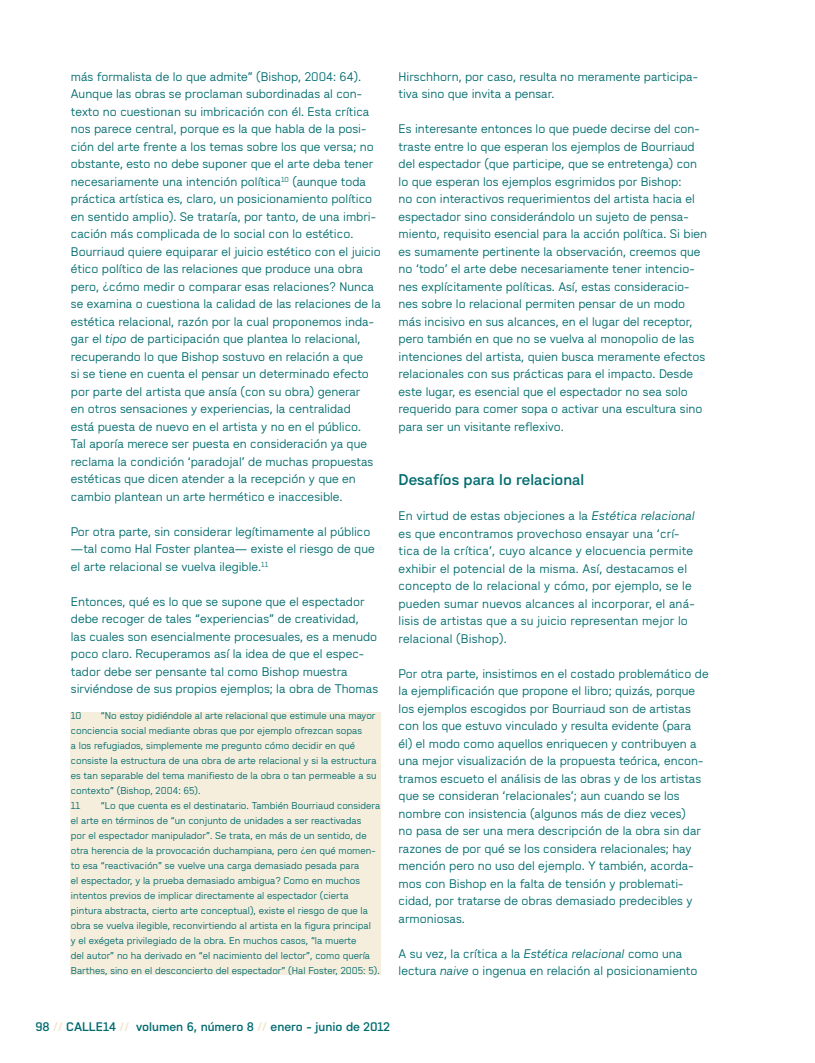
<style>
.page{position:relative;width:815px;height:1063px;background:#fff}
.page>*{position:absolute;margin:0;border:0;box-sizing:border-box;transform-origin:0 0}
.t1{font:500 15.62px "Wedding Sans";color:#006b6e}
.t2{font:12.5px/17.5px "Wedding Sans";color:#006b6e}
.t3{font:500 12.5px "Wedding Sans";color:#006b6e}
.t4{font:10px/15px "Wedding Sans";color:#006b6e}
.s1{font-style:italic}
.s2{color:#f1e3c5}
</style>
<div class="page">
<div style="left:71px;top:712px;width:310px;height:262px;background:#f6eedc"></div>
<p class="t2" style="left:71px;top:68px;width:311px">más formalista de lo que admite” (Bishop, 2004: 64).<br>Aunque las obras se proclaman subordinadas al con&shy;texto no cuestionan su imbricación con él. Esta crítica nos parece central, porque es la que habla de la posi&shy;ción del arte frente a los temas sobre los que versa; no obstante, esto no debe suponer que el arte deba tener necesariamente una intención política<sup>10</sup> (aunque toda práctica artística es, claro, un posicionamiento político en sentido amplio). Se trataría, por tanto, de una imbri&shy;cación más complicada de lo social con lo estético.<br>Bourriaud quiere equiparar el juicio estético con el juicio ético político de las relaciones que produce una obra pero, ¿cómo medir o comparar esas relaciones? Nunca se examina o cuestiona la calidad de las relaciones de la estética relacional, razón por la cual proponemos inda&shy;gar el <span class="s1">tipo</span> de participación que plantea lo relacional, recuperando lo que Bishop sostuvo en relación a que<br>si se tiene en cuenta el pensar un determinado efecto por parte del artista que ansía (con su obra) generar<br>en otros sensaciones y experiencias, la centralidad<br>está puesta de nuevo en el artista y no en el público.<br>Tal aporía merece ser puesta en consideración ya que reclama la condición ‘paradojal’ de muchas propuestas estéticas que dicen atender a la recepción y que en cambio plantean un arte hermético e inaccesible.</p>
<p class="t2" style="left:71px;top:523px;width:305px">Por otra parte, sin considerar legítimamente al público —tal como Hal Foster plantea— existe el riesgo de que el arte relacional se vuelva ilegible.<sup>11</sup></p>
<p class="t2" style="left:71px;top:593px;width:309px">Entonces, qué es lo que se supone que el espectador debe recoger de tales “experiencias” de creatividad,<br>las cuales son esencialmente procesuales, es a menudo poco claro. Recuperamos así la idea de que el espec&shy;tador debe ser pensante tal como Bishop muestra sirviéndose de sus propios ejemplos; la obra de Thomas</p>
<p class="t4" style="left:71px;top:708px;width:12px">10</p>
<p class="t4" style="left:71px;top:708px;width:307px;text-indent:30px">“No estoy pidiéndole al arte relacional que estimule una mayor conciencia social mediante obras que por ejemplo ofrezcan sopas<br>a los refugiados, simplemente me pregunto cómo decidir en qué consiste la estructura de una obra de arte relacional y si la estructura es tan separable del tema manifiesto de la obra o tan permeable a su contexto” (Bishop, 2004: 65).<br>11</p>
<p class="t4" style="left:71px;top:798px;width:311px;text-indent:30px">“Lo que cuenta es el destinatario. También Bourriaud considera el arte en términos de “un conjunto de unidades a ser reactivadas<br>por el espectador manipulador”. Se trata, en más de un sentido, de otra herencia de la provocación duchampiana, pero ¿en qué momen&shy;to esa “reactivación” se vuelve una carga demasiado pesada para<br>el espectador, y la prueba demasiado ambigua? Como en muchos intentos previos de implicar directamente al espectador (cierta pintura abstracta, cierto arte conceptual), existe el riesgo de que la obra se vuelva ilegible, reconvirtiendo al artista en la figura principal<br>y el exégeta privilegiado de la obra. En muchos casos, “la muerte<br>del autor” no ha derivado en “el nacimiento del lector”, como quería Barthes, sino en el desconcierto del espectador” (Hal Foster, 2005: 5).</p>
<p class="t2" style="left:399px;top:68px;width:301px">Hirschhorn, por caso, resulta no meramente participa&shy;tiva sino que invita a pensar.</p>
<p class="t2" style="left:399px;top:120px;width:310px">Es interesante entonces lo que puede decirse del con&shy;traste entre lo que esperan los ejemplos de Bourriaud del espectador (que participe, que se entretenga) con lo que esperan los ejemplos esgrimidos por Bishop:<br>no con interactivos requerimientos del artista hacia el espectador sino considerándolo un sujeto de pensa&shy;miento, requisito esencial para la acción política. Si bien es sumamente pertinente la observación, creemos que no ‘todo’ el arte debe necesariamente tener intencio&shy;nes explícitamente políticas. Así, estas consideracio&shy;nes sobre lo relacional permiten pensar de un modo más incisivo en sus alcances, en el lugar del receptor, pero también en que no se vuelva al monopolio de las intenciones del artista, quien busca meramente efectos relacionales con sus prácticas para el impacto. Desde este lugar, es esencial que el espectador no sea solo requerido para comer sopa o activar una escultura sino para ser un visitante reflexivo.</p>
<p class="t1" style="left:399px;top:471px;width:187px">Desafíos para lo relacional</p>
<p class="t2" style="left:399px;top:507px;width:298px">En virtud de estas objeciones a la <span class="s1">Estética relacional </span>es que encontramos provechoso ensayar una ‘crí&shy;tica de la crítica’, cuyo alcance y elocuencia permite exhibir el potencial de la misma. Así, destacamos el concepto de lo relacional y cómo, por ejemplo, se le pueden sumar nuevos alcances al incorporar, el aná&shy;lisis de artistas que a su juicio representan mejor lo relacional (Bishop).</p>
<p class="t2" style="left:399px;top:664px;width:312px">Por otra parte, insistimos en el costado problemático de la ejemplificación que propone el libro; quizás, porque los ejemplos escogidos por Bourriaud son de artistas con los que estuvo vinculado y resulta evidente (para<br>él) el modo como aquellos enriquecen y contribuyen a una mejor visualización de la propuesta teórica, encon&shy;tramos escueto el análisis de las obras y de los artistas que se consideran ‘relacionales’; aun cuando se los nombre con insistencia (algunos más de diez veces)<br>no pasa de ser una mera descripción de la obra sin dar razones de por qué se los considera relacionales; hay mención pero no uso del ejemplo. Y también, acorda&shy;mos con Bishop en la falta de tensión y problemati&shy;cidad, por tratarse de obras demasiado predecibles y armoniosas.</p>
<p class="t2" style="left:399px;top:944px;width:300px">A su vez, la crítica a la <span class="s1">Estética relacional</span> como una lectura <span class="s1">naive</span> o ingenua en relación al posicionamiento</p>
<p class="t3" style="left:35px;top:1020px;width:356px">98 <span class="s2">//</span> CALLE14 <span class="s2">//</span> volumen 6, número 8 <span class="s2">//</span> enero - junio de 2012</p>
</div>
